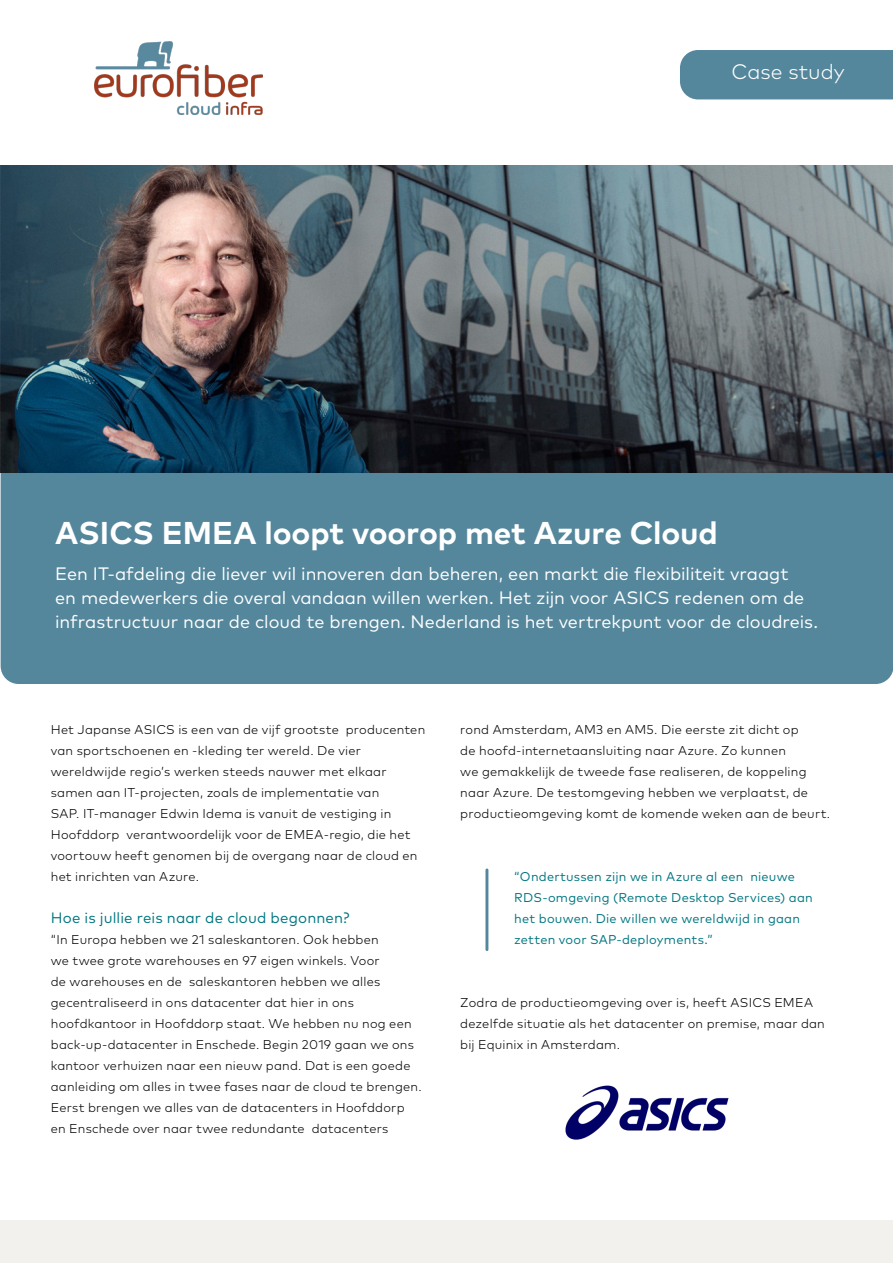
<style>
.page{position:relative;width:893px;height:1263px;background:#fff}
.page>*{position:absolute;margin:0;border:0;box-sizing:border-box;transform-origin:0 0}
.t1{font:700 31.5px "Mark OT";letter-spacing:-.005em;color:#fff}
.Intro{font:300 21px "Mark OT";color:#fff}
.Intro-2{font:18px/24px "Mark OT";color:#fff}
.Intro-3{font:15px "Mark OT";letter-spacing:.01em;color:#007681}
.Intro-4{font:300 12.75px/21px "Mark OT";letter-spacing:.015em;color:#000}
.Intro-5{font:12.75px/21px "Mark OT";letter-spacing:.015em;color:#007681}
</style>
<div class="page">
<div style="left:680px;top:50px;width:213px;height:49px;background:#55879c"></div>
<div style="left:1px;top:306px;width:892px;height:378px;background:#55879c;border-radius:18px"></div>
<img style="left:94px;top:42px;width:168px;height:73px">
<img style="left:0;top:165px;width:893px;height:307px">
<img style="left:565px;top:1085px;width:164px;height:55px">
<div style="left:0;top:1221px;width:893px;height:42px;background:#f3f1ed"></div>
<hr style="left:485px;top:868px;width:3px;height:83px;background:#55879c">
<p class="Intro" style="left:731px;top:59px;width:115px">Case study</p>
<h2 class="t1" style="left:55px;top:512px;width:664px">ASICS EMEA loopt voorop met Azure Cloud</h2>
<p class="Intro-2" style="left:55px;top:561px;width:764px">Een IT-afdeling die liever wil innoveren dan beheren, een markt die flexibiliteit vraagt<br>en medewerkers die overal vandaan willen werken. Het zijn voor ASICS redenen om de infrastructuur naar de cloud te brengen. Nederland is het vertrekpunt voor de cloudreis.</p>
<p class="Intro-4" style="left:51px;top:719px;width:376px">Het Japanse ASICS is een van de vijf grootste producenten van sportschoenen en -kleding ter wereld. De vier wereldwijde regio’s werken steeds nauwer met elkaar samen aan IT-projecten, zoals de implementatie van<br>SAP. IT-manager Edwin Idema is vanuit de vestiging in Hoofddorp verantwoordelijk voor de EMEA-regio, die het voortouw heeft genomen bij de overgang naar de cloud en het inrichten van Azure.</p>
<p class="Intro-3" style="left:51px;top:909px;width:300px">Hoe is jullie reis naar de cloud begonnen?</p>
<p class="Intro-4" style="left:51px;top:929px;width:365px">“In Europa hebben we 21 saleskantoren. Ook hebben<br>we twee grote warehouses en 97 eigen winkels. Voor<br>de warehouses en de saleskantoren hebben we alles gecentraliseerd in ons datacenter dat hier in ons hoofdkantoor in Hoofddorp staat. We hebben nu nog een back-up-datacenter in Enschede. Begin 2019 gaan we ons kantoor verhuizen naar een nieuw pand. Dat is een goede</p>
<p class="Intro-4" style="left:51px;top:1076px;width:373px">aanleiding om alles in twee fases naar de cloud te brengen.<br>Eerst brengen we alles van de datacenters in Hoofddorp en Enschede over naar twee redundante datacenters</p>
<p class="Intro-4" style="left:460px;top:719px;width:371px">rond Amsterdam, AM3 en AM5. Die eerste zit dicht op<br>de hoofd-internetaansluiting naar Azure. Zo kunnen<br>we gemakkelijk de tweede fase realiseren, de koppeling naar Azure. De testomgeving hebben we verplaatst, de productieomgeving komt de komende weken aan de beurt.</p>
<p class="Intro-5" style="left:514px;top:866px;width:300px">“Ondertussen zijn we in Azure al een nieuwe RDS-omgeving (Remote Desktop Services) aan het bouwen. Die willen we wereldwijd in gaan zetten voor SAP-deployments.”</p>
<p class="Intro-4" style="left:460px;top:992px;width:366px">Zodra de productieomgeving over is, heeft ASICS EMEA dezelfde situatie als het datacenter on premise, maar dan bij Equinix in Amsterdam.</p>
</div>
